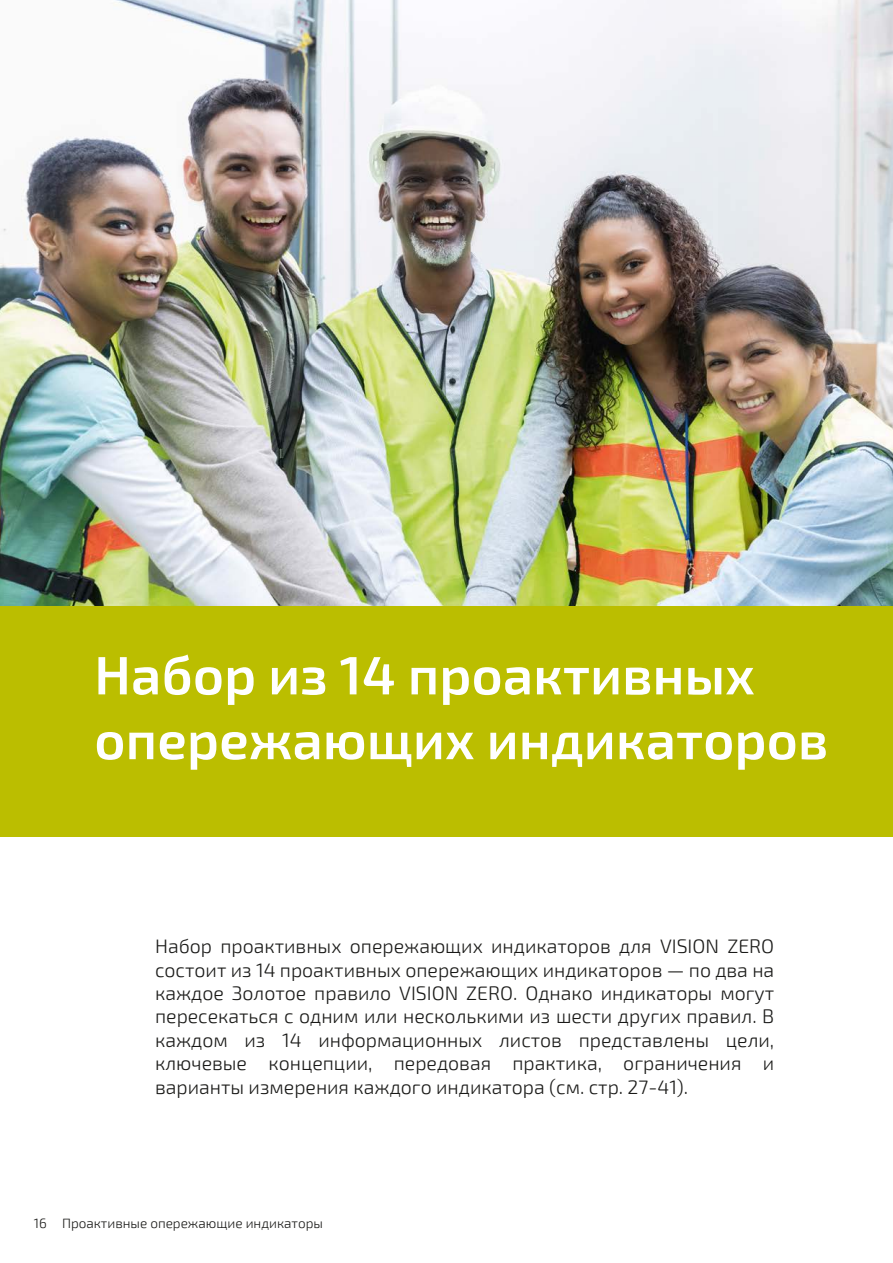
<style>
.page{position:relative;width:893px;height:1263px;background:#fff}
.page>*{position:absolute;margin:0;border:0;box-sizing:border-box;transform-origin:0 0}
.t1{font:600 54px/64.8px "Exo 2";color:#fff}
.t2{font:300 19.5px/23.4px "Exo 2";color:#1a1a18;text-align:justify}
.t3{font:300 13.5px "Exo 2";color:#1a1a18}
</style>
<div class="page">
<div style="left:0;top:536px;width:893px;height:300px;background:#bbbe00"></div>
<img style="left:0;top:0;width:893px;height:606px">
<h1 class="t1" style="left:94px;top:644px;width:735px">Набор из 14 проактивных опережающих индикаторов</h1>
<p class="t2" style="left:155px;top:935px;width:621px">Набор проактивных опережающих индикаторов для VISION ZERO состоит из 14 проактивных опережающих индикаторов — по два на каждое Золотое правило VISION ZERO. Однако индикаторы могут пересекаться с одним или несколькими из шести других правил. В каждом из 14 информационных листов представлены цели, ключевые концепции, передовая практика, ограничения и варианты измерения каждого индикатора (см. стр. 27-41).</p>
<p class="t3" style="left:34px;top:1215px;width:291px">16 Проактивные опережающие индикаторы</p>
</div>
